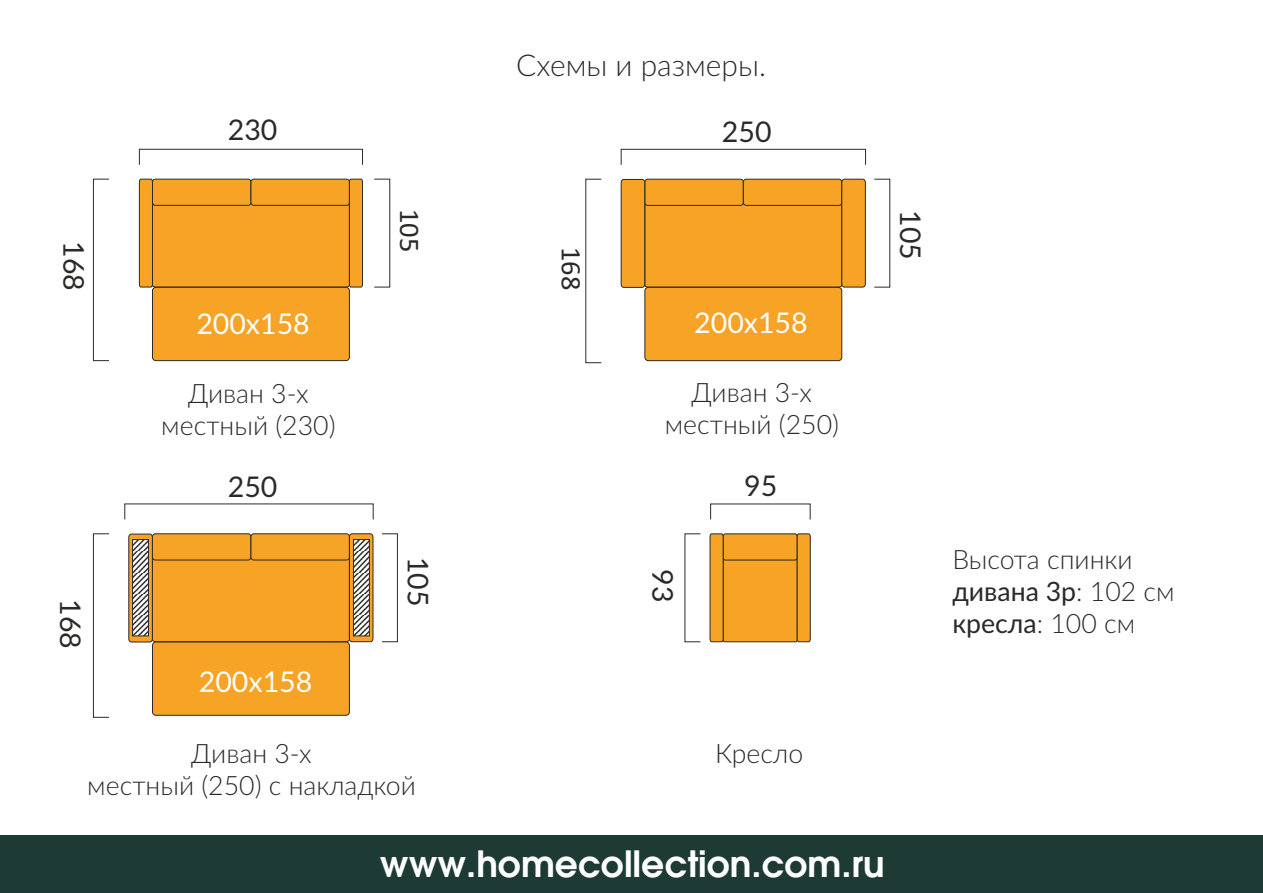
<style>
.page{position:relative;width:1263px;height:893px;background:#fff}
.page>*{position:absolute;margin:0;border:0;box-sizing:border-box;transform-origin:0 0}
.t1{font:600 36px "Avant Garde";color:#fefefe}
.t2{font:300 30px "Lato";color:#2b2a29}
.t3{font:28.5px "Lato";color:#2b2a29}
.t4{font:28.5px "Lato";color:#fefefe}
.t5{font:28.5px "Calibri";color:#2b2a29}
.t6{font:300 26.7px/32px "Lato";color:#2b2a29;text-align:center}
.s1{font-weight:400}
</style>
<div class="page">
<div style="left:645px;top:205px;width:197px;height:83px;background:#f7a325"></div>
<div style="left:152px;top:287px;width:198px;height:74px;background:#f7a325;border:1px solid #2b2a29;border-radius:3px"></div>
<div style="left:644px;top:287px;width:198px;height:74px;background:#f7a325;border:1px solid #2b2a29;border-radius:3px"></div>
<div style="left:152px;top:642px;width:198px;height:74px;background:#f7a325;border:1px solid #2b2a29;border-radius:3px"></div>
<div style="left:644px;top:179px;width:100px;height:27px;background:#f7a325;border:1px solid #2b2a29;border-radius:3px"></div>
<div style="left:152px;top:533px;width:99px;height:27px;background:#f7a325;border:1px solid #2b2a29;border-radius:3px"></div>
<div style="left:743px;top:179px;width:99px;height:27px;background:#f7a325;border:1px solid #2b2a29;border-radius:3px"></div>
<div style="left:251px;top:533px;width:99px;height:27px;background:#f7a325;border:1px solid #2b2a29;border-radius:3px"></div>
<div style="left:841px;top:179px;width:25px;height:108px;background:#f7a325;border:1px solid #2b2a29;border-radius:3px"></div>
<div style="left:349px;top:533px;width:24px;height:109px;background:#f7a325;border:1px solid #2b2a29;border-radius:3px"></div>
<svg style="left:139px;top:178px;width:224px;height:110px;background:#ed9e26"></svg>
<div style="left:621px;top:179px;width:24px;height:109px;background:#f7a325;border:1px solid #2b2a29;border-radius:3px"></div>
<div style="left:128px;top:534px;width:25px;height:108px;background:#f7a325;border:1px solid #2b2a29;border-radius:3px"></div>
<svg style="left:709px;top:533px;width:102px;height:110px;background:#e99c29"></svg>
<div style="left:139px;top:149px;width:224px;height:16px;border:1px solid #2b2a29"></div>
<div style="left:621px;top:149px;width:245px;height:16px;border:1px solid #2b2a29"></div>
<div style="left:374px;top:179px;width:16px;height:108px;border:1px solid #2b2a29"></div>
<div style="left:382px;top:534px;width:16px;height:108px;border:1px solid #2b2a29"></div>
<div style="left:93px;top:179px;width:16px;height:182px;border:1px solid #2b2a29"></div>
<div style="left:93px;top:534px;width:16px;height:183px;border:1px solid #2b2a29"></div>
<svg style="left:132px;top:539px;width:238px;height:104px"></svg>
<div style="left:0;top:835px;width:1263px;height:58px;background:#1d3a35"></div>
<p class="t2" style="left:516px;top:52px;width:251px">Схемы и размеры.</p>
<p class="t3" style="left:87px;top:241px;width:51px;rotate:90deg">168</p>
<p class="t3" style="left:83px;top:599px;width:51px;rotate:90deg">168</p>
<p class="t3" style="left:228px;top:117px;width:51px">230</p>
<p class="t3" style="left:722px;top:119px;width:51px">250</p>
<p class="t5" style="left:421px;top:209px;width:45px;rotate:90deg">105</p>
<p class="t3" style="left:923px;top:210px;width:51px;rotate:90deg">105</p>
<p class="t5" style="left:583px;top:247px;width:45px;rotate:90deg">168</p>
<p class="t4" style="left:196px;top:311px;width:115px">200х158</p>
<p class="t4" style="left:694px;top:310px;width:115px">200х158</p>
<p class="t6" style="left:161px;top:379px;width:176px">Диван 3-х местный (230)</p>
<p class="t6" style="left:665px;top:378px;width:176px">Диван 3-х местный (250)</p>
<p class="t3" style="left:228px;top:474px;width:51px">250</p>
<p class="t3" style="left:744px;top:473px;width:35px">95</p>
<p class="t4" style="left:199px;top:669px;width:115px">200х158</p>
<p class="t3" style="left:431px;top:557px;width:51px;rotate:90deg">105</p>
<p class="t3" style="left:675px;top:569px;width:35px;rotate:90deg">93</p>
<p class="t6" style="left:87px;top:738px;width:330px">Диван 3-х<br>местный (250) с накладкой</p>
<p class="t6" style="left:715px;top:739px;width:90px">Кресло</p>
<h1 class="t1" style="left:380px;top:850px;width:506px">www.homecollection.com.ru</h1>
<p class="t6" style="left:952px;top:545px;width:224px;text-align:left">Высота спинки <span class="s1">дивана 3р</span>: 102 см <span class="s1">кресла</span>: 100 см</p>
</div>
